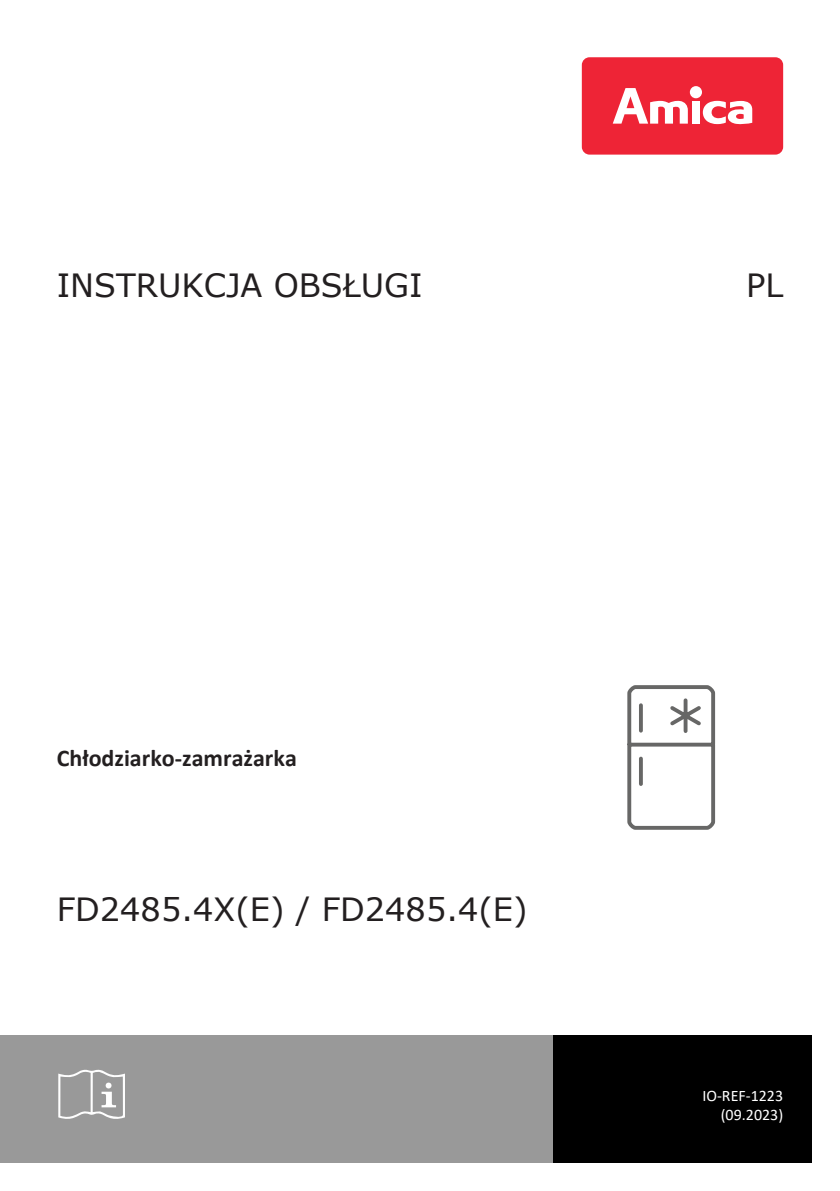
<style>
.page{position:relative;width:840px;height:1191px;background:#fff}
.page>*{position:absolute;margin:0;border:0;box-sizing:border-box;transform-origin:0 0}
.t1{font:32px "Verdana";color:#231f20}
.t2{font:700 24px "Calibri";color:#231f20}
.t3{font:16px/19.2px "Calibri";color:#fff;text-align:right}
</style>
<div class="page">
<div style="left:0;top:1035px;width:553px;height:127px;background:#999"></div>
<div style="left:553px;top:1035px;width:258px;height:127px;background:#000"></div>
<svg style="left:58px;top:1069px;width:67px;height:50px"></svg>
<svg style="left:627px;top:685px;width:87px;height:145px"></svg>
<div style="left:581px;top:57px;width:201px;height:98px;background:#ee2436;border-radius:8px"></div>
<div style="left:689px;top:86px;width:12px;height:12px;background:#fff;border-radius:50%"></div>
<svg style="left:702px;top:101px;width:49px;height:23px"></svg>
<div style="left:691px;top:101px;width:8px;height:23px;background:#fff"></div>
<svg style="left:612px;top:88px;width:75px;height:36px"></svg>
<p class="t1" style="left:57px;top:263px;width:367px">INSTRUKCJA OBSŁUGI</p>
<p class="t1" style="left:745px;top:263px;width:39px">PL</p>
<p class="t2" style="left:57px;top:741px;width:241px">Chłodziarko-zamrażarka</p>
<p class="t1" style="left:57px;top:887px;width:472px">FD2485.4X(E) / FD2485.4(E)</p>
<p class="t3" style="left:702px;top:1085px;width:82px">IO-REF-1223 (09.2023)</p>
</div>
